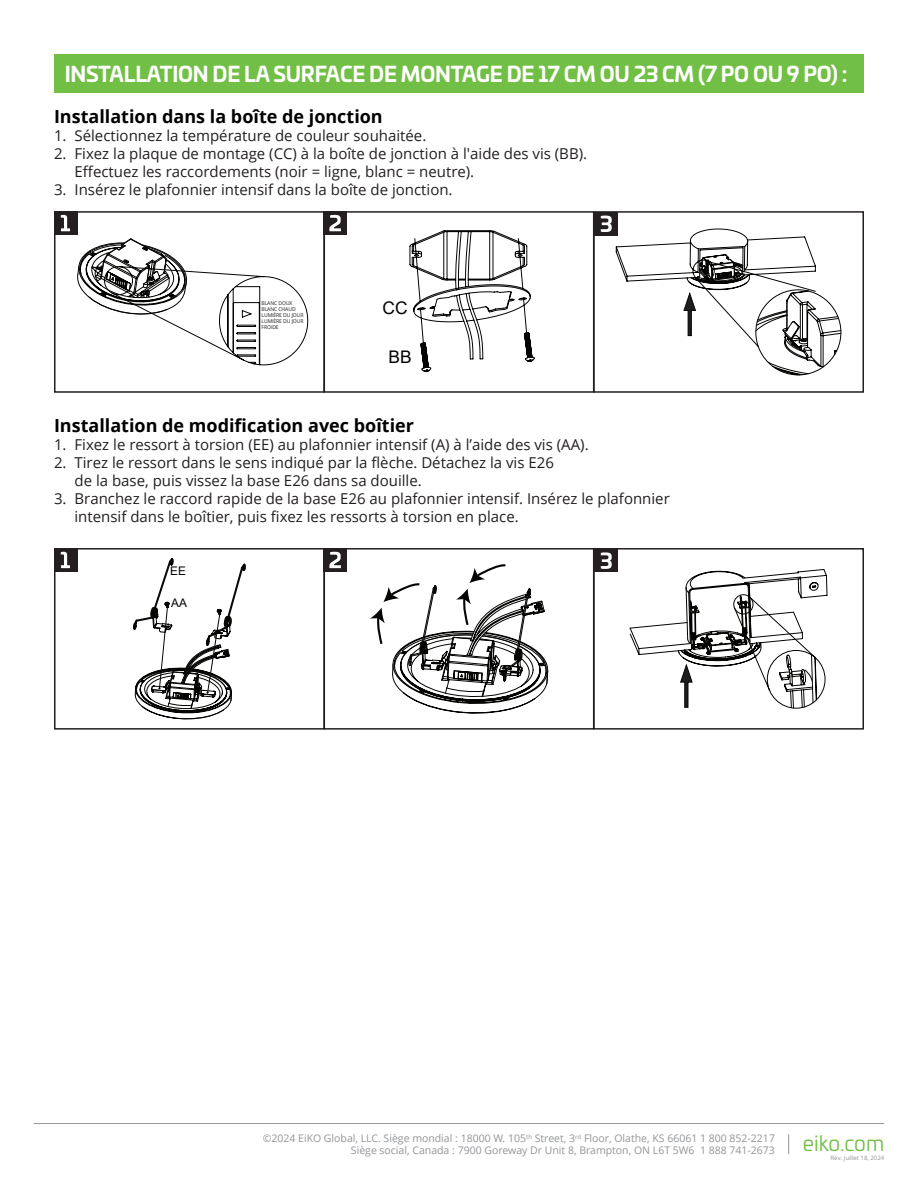
<style>
.page{position:relative;width:918px;height:1188px;background:#fff}
.page>*{position:absolute;margin:0;border:0;box-sizing:border-box;transform-origin:0 0}
.t1{font:700 21px "Univia Pro";letter-spacing:-.01em;color:#fff;scale:.96 1}
.t2{font:21px "Univia Pro";color:#71bf44}
.Table_Note{font:700 18px "Open Sans";color:#000}
.t3{font:17.4px "Arial";color:#040503}
.t4{font:15px/18px "Open Sans";color:#231f20}
.t5{font:11.85px "Arial";color:#040503}
.t6{font:10.5px/12px "Open Sans";color:#939598;text-align:right}
.t7{font:6px "Open Sans";color:#939598}
.t8{font:5.25px/6px "Open Sans";letter-spacing:-.02em;color:#231f20}
</style>
<div class="page">
<svg style="left:788px;top:1134px;width:1px;height:20px"></svg>
<hr style="left:34px;top:1123px;width:850px;height:1px;background:#939598">
<div style="left:54px;top:54px;width:810px;height:38px;background:#71bf44"></div>
<div style="left:54px;top:211px;width:23px;height:24px;background:#231f20"></div>
<div style="left:54px;top:211px;width:271px;height:182px;border:2px solid #231f20"></div>
<svg style="left:61px;top:215px;width:9px;height:16px"></svg>
<svg style="left:77px;top:238px;width:231px;height:127px"></svg>
<div style="left:324px;top:211px;width:23px;height:24px;background:#231f20"></div>
<div style="left:324px;top:211px;width:270px;height:182px;border:2px solid #231f20"></div>
<svg style="left:329px;top:215px;width:12px;height:16px"></svg>
<div style="left:593px;top:211px;width:271px;height:182px;border:2px solid #231f20"></div>
<div style="left:595px;top:212px;width:23px;height:23px;background:#231f20"></div>
<svg style="left:409px;top:230px;width:126px;height:142px"></svg>
<svg style="left:601px;top:216px;width:241px;height:160px"></svg>
<div style="left:54px;top:548px;width:23px;height:23px;background:#231f20"></div>
<div style="left:54px;top:548px;width:271px;height:182px;border:2px solid #231f20"></div>
<svg style="left:61px;top:552px;width:9px;height:16px"></svg>
<div style="left:324px;top:548px;width:23px;height:23px;background:#231f20"></div>
<div style="left:324px;top:548px;width:270px;height:182px;border:2px solid #231f20"></div>
<svg style="left:329px;top:552px;width:12px;height:16px"></svg>
<div style="left:593px;top:548px;width:271px;height:182px;border:2px solid #231f20"></div>
<div style="left:595px;top:549px;width:23px;height:23px;background:#231f20"></div>
<svg style="left:601px;top:552px;width:11px;height:17px"></svg>
<svg style="left:133px;top:558px;width:113px;height:162px"></svg>
<svg style="left:370px;top:564px;width:179px;height:150px"></svg>
<svg style="left:629px;top:569px;width:199px;height:140px"></svg>
<p class="t1" style="left:65px;top:57px;width:817px">INSTALLATION DE LA SURFACE DE MONTAGE DE 17 CM OU 23 CM (7 PO OU 9 PO) :</p>
<p class="Table_Note" style="left:54px;top:103px;width:330px">Installation dans la boîte de jonction</p>
<p class="t4" style="left:54px;top:126px;width:374px">1. Sélectionnez la température de couleur souhaitée.</p>
<p class="t4" style="left:75px;top:144px;width:514px;text-indent:-21px">2. Fixez la plaque de montage (CC) à la boîte de jonction à l'aide des vis (BB).<br>Effectuez les raccordements (noir = ligne, blanc = neutre).</p>
<p class="t4" style="left:54px;top:180px;width:400px">3. Insérez le plafonnier intensif dans la boîte de jonction.</p>
<p class="t8" style="left:262px;top:300px;width:32px">BLANC DOUX</p>
<p class="t8" style="left:262px;top:306px;width:36px">BLANC CHAUD</p>
<p class="t8" style="left:262px;top:312px;width:44px">LUMIÈRE DU JOUR</p>
<p class="t8" style="left:262px;top:318px;width:44px">LUMIÈRE DU JOUR<br>FROIDE</p>
<p class="t3" style="left:383px;top:296px;width:27px">CC</p>
<p class="t3" style="left:389px;top:345px;width:25px">BB</p>
<p class="Table_Note" style="left:54px;top:413px;width:361px">Installation de modification avec boîtier</p>
<p class="t4" style="left:54px;top:435px;width:536px">1. Fixez le ressort à torsion (EE) au plafonnier intensif (A) à l’aide des vis (AA).</p>
<p class="t4" style="left:75px;top:453px;width:481px;text-indent:-21px">2. Tirez le ressort dans le sens indiqué par la flèche. Détachez la vis E26 de la base, puis vissez la base E26 dans sa douille.</p>
<p class="t4" style="left:75px;top:489px;width:597px;text-indent:-21px">3. Branchez le raccord rapide de la base E26 au plafonnier intensif. Insérez le plafonnier intensif dans le boîtier, puis fixez les ressorts à torsion en place.</p>
<p class="t5" style="left:170px;top:563px;width:17px">EE</p>
<p class="t5" style="left:171px;top:595px;width:17px">AA</p>
<p class="t6" style="left:263px;top:1132px;width:514px">©2024 EiKO Global, LLC. Siège mondial : 18000 W. 105<sup>th</sup> Street, 3<sup>rd</sup> Floor, Olathe, KS 66061 1 800 852-2217<br>Siège social, Canada : 7900 Goreway Dr Unit 8, Brampton, ON L6T 5W6 1 888 741-2673</p>
<h1 class="t2" style="left:803px;top:1128px;width:83px">eiko.com</h1>
<p class="t7" style="left:831px;top:1154px;width:55px">Rév. juillet 18, 2024</p>
</div>
